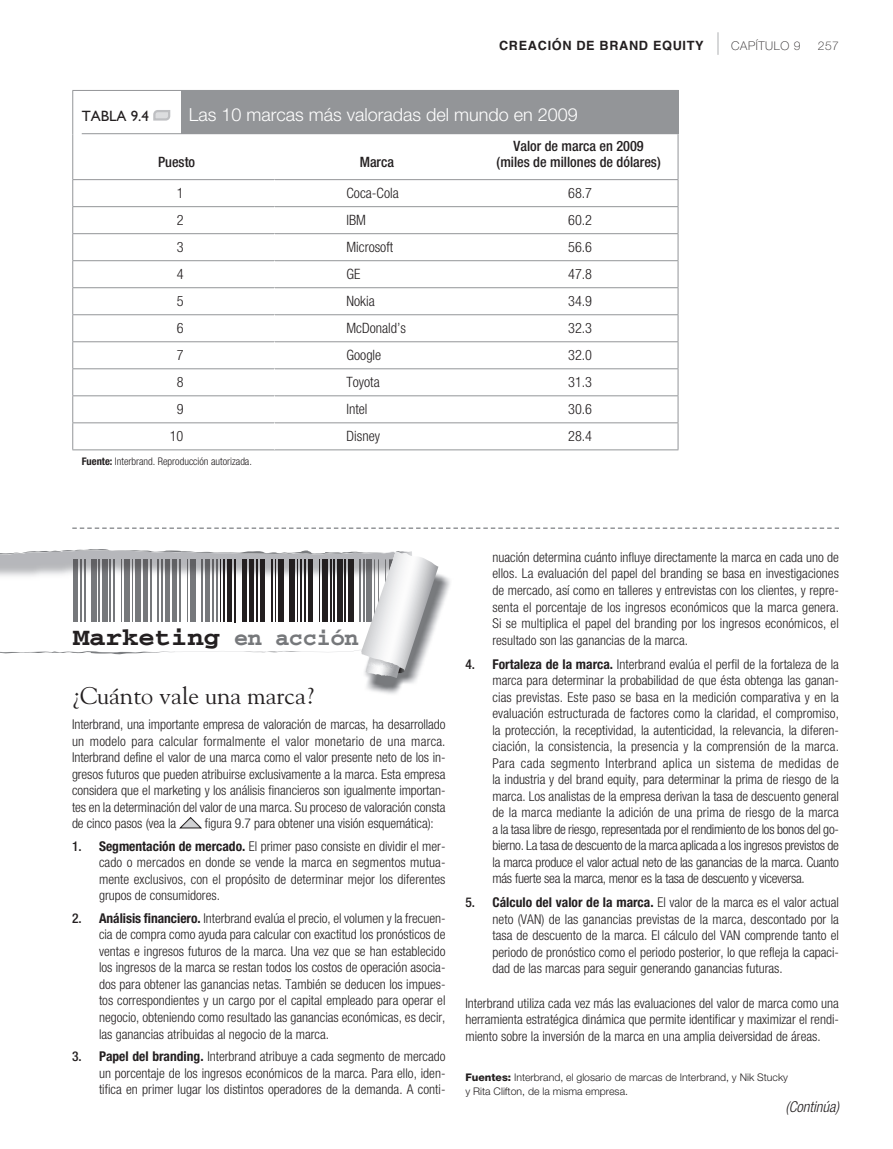
<style>
.page{position:relative;width:893px;height:1149px;background:#fff}
.page>*{position:absolute;margin:0;border:0;box-sizing:border-box;transform-origin:0 0}
.t1{font:700 25.2px "Courier";color:#231f20;scale:1.08 1}
.t2{font:24px "Goudy Std";color:#231f20}
.t3{font:700 23.4px "Courier";letter-spacing:-.01em;color:#76787b}
.t4{font:300 18px "Helvetica Neue LT Std";color:#fff}
.t5{font:italic 300 condensed 15px "Helvetica Neue LT Std";color:#231f20}
.t6{font:15px "Gill Sans Std";color:#231f20}
.t7{font:300 condensed 14.25px "Helvetica Neue LT Std";color:#231f20}
.t8{font:500 condensed 14.25px/15.8px "Helvetica Neue LT Std";color:#231f20;text-align:center}
.t9{font:300 condensed 13.5px/16.5px "Helvetica Neue LT Std";color:#231f20;text-align:justify}
.t10{font:700 12.75px "Helvetica";letter-spacing:.05em;color:#231f20}
.t11{font:100 12px "Helvetica Neue LT Std";color:#231f20}
.t12{font:300 10.5px/13.5px "Helvetica Neue LT Std";color:#231f20}
.t13{font:300 condensed 10.5px "Helvetica Neue LT Std";color:#231f20}
.s1{font-family:"Helvetica Neue LT Std";font-weight:100;font-size:22.5px;color:#939598}
.s2{font-family:"Helvetica Neue LT Std";font-weight:100;font-size:12px}
.s3{font-weight:700}
.s4{font-weight:500}
.s5{font-weight:800}
</style>
<div class="page">
<div style="left:181px;top:90px;width:497px;height:44px;background:#939598"></div>
<svg style="left:73px;top:134px;width:605px;height:317px"></svg>
<hr style="left:72px;top:90px;width:606px;height:1px;background:#939598">
<hr style="left:72px;top:179px;width:606px;height:1px;background:#939598">
<hr style="left:72px;top:206px;width:606px;height:1px;background:#939598">
<hr style="left:72px;top:233px;width:606px;height:1px;background:#939598">
<hr style="left:72px;top:260px;width:606px;height:1px;background:#939598">
<hr style="left:72px;top:287px;width:606px;height:1px;background:#939598">
<hr style="left:72px;top:314px;width:606px;height:1px;background:#939598">
<hr style="left:72px;top:341px;width:606px;height:1px;background:#939598">
<hr style="left:72px;top:368px;width:606px;height:1px;background:#939598">
<hr style="left:72px;top:395px;width:606px;height:1px;background:#939598">
<hr style="left:72px;top:422px;width:606px;height:1px;background:#939598">
<hr style="left:72px;top:449px;width:606px;height:1px;background:#939598">
<hr style="left:274px;top:134px;width:1px;height:45px;background:#fff">
<svg style="left:274px;top:180px;width:1px;height:269px"></svg>
<hr style="left:72px;top:91px;width:1px;height:43px;background:#939598">
<hr style="left:678px;top:91px;width:1px;height:43px;background:#939598">
<hr style="left:72px;top:134px;width:1px;height:45px;background:#939598">
<hr style="left:678px;top:134px;width:1px;height:45px;background:#939598">
<svg style="left:72px;top:180px;width:1px;height:269px"></svg>
<svg style="left:678px;top:180px;width:1px;height:269px"></svg>
<hr style="left:82px;top:133px;width:596px;height:1px;background:#939598">
<svg style="left:153px;top:110px;width:18px;height:11px"></svg>
<img style="left:366px;top:566px;width:84px;height:128px">
<svg style="left:0;top:549px;width:438px;height:128px"></svg>
<svg style="left:179px;top:817px;width:23px;height:11px"></svg>
<svg style="left:72px;top:527px;width:767px;height:2px"></svg>
<p class="t10" style="left:499px;top:39px;width:303px">CREACIÓN DE BRAND EQUITY <span class="s1">|</span> <span class="s2">CAPÍTULO 9</span></p>
<p class="t11" style="left:818px;top:42px;width:23px">257</p>
<p class="t6" style="left:82px;top:107px;width:69px">TABLA 9.4</p>
<p class="t4" style="left:189px;top:108px;width:391px">Las 10 marcas más valoradas del mundo en 2009</p>
<p class="t8" style="left:158px;top:155px;width:39px">Puesto</p>
<p class="t8" style="left:360px;top:155px;width:36px">Marca</p>
<p class="t8" style="left:497px;top:139px;width:166px">Valor de marca en 2009 (miles de millones de dólares)</p>
<p class="t7" style="left:177px;top:188px;width:8px">1</p>
<p class="t7" style="left:347px;top:188px;width:54px">Coca-Cola</p>
<p class="t7" style="left:568px;top:188px;width:25px">68.7</p>
<p class="t7" style="left:177px;top:215px;width:8px">2</p>
<p class="t7" style="left:347px;top:215px;width:21px">IBM</p>
<p class="t7" style="left:568px;top:215px;width:25px">60.2</p>
<p class="t7" style="left:177px;top:242px;width:8px">3</p>
<p class="t7" style="left:347px;top:242px;width:48px">Microsoft</p>
<p class="t7" style="left:568px;top:242px;width:25px">56.6</p>
<p class="t7" style="left:177px;top:269px;width:8px">4</p>
<p class="t7" style="left:347px;top:269px;width:15px">GE</p>
<p class="t7" style="left:568px;top:269px;width:25px">47.8</p>
<p class="t7" style="left:177px;top:296px;width:8px">5</p>
<p class="t7" style="left:347px;top:296px;width:30px">Nokia</p>
<p class="t7" style="left:568px;top:296px;width:25px">34.9</p>
<p class="t7" style="left:177px;top:323px;width:8px">6</p>
<p class="t7" style="left:347px;top:323px;width:61px">McDonald’s</p>
<p class="t7" style="left:568px;top:323px;width:25px">32.3</p>
<p class="t7" style="left:177px;top:350px;width:8px">7</p>
<p class="t7" style="left:347px;top:350px;width:36px">Google</p>
<p class="t7" style="left:568px;top:350px;width:25px">32.0</p>
<p class="t7" style="left:177px;top:377px;width:8px">8</p>
<p class="t7" style="left:347px;top:377px;width:35px">Toyota</p>
<p class="t7" style="left:568px;top:377px;width:25px">31.3</p>
<p class="t7" style="left:177px;top:404px;width:8px">9</p>
<p class="t7" style="left:347px;top:404px;width:23px">Intel</p>
<p class="t7" style="left:568px;top:404px;width:25px">30.6</p>
<p class="t7" style="left:170px;top:431px;width:15px">10</p>
<p class="t7" style="left:347px;top:431px;width:35px">Disney</p>
<p class="t7" style="left:568px;top:431px;width:25px">28.4</p>
<p class="t13" style="left:82px;top:457px;width:172px"><span class="s3">Fuente:</span> Interbrand. Reproducción autorizada.</p>
<p class="t1" style="left:73px;top:621px;width:138px">Marketing</p>
<p class="t3" style="left:234px;top:623px;width:126px">en acción</p>
<p class="t2" style="left:72px;top:685px;width:243px">¿Cuánto vale una marca?</p>
<p class="t9" style="left:72px;top:717px;width:375px">Interbrand, una importante empresa de valoración de marcas, ha desarrollado un modelo para calcular formalmente el valor monetario de una marca.<br>Interbrand define el valor de una marca como el valor presente neto de los in&shy;gresos futuros que pueden atribuirse exclusivamente a la marca. Esta empresa considera que el marketing y los análisis financieros son igualmente importan&shy;tes en la determinación del valor de una marca. Su proceso de valoración consta de cinco pasos (vea la</p>
<p class="t9" style="left:205px;top:816px;width:230px">figura 9.7 para obtener una visión esquemática):</p>
<p class="t9" style="left:99px;top:838px;width:348px;text-indent:-27px"><span class="s4">1.</span> <span class="s3">Segmentación de mercado.</span> El primer paso consiste en dividir el mer&shy;cado o mercados en donde se vende la marca en segmentos mutua&shy;mente exclusivos, con el propósito de determinar mejor los diferentes grupos de consumidores.</p>
<p class="t9" style="left:99px;top:910px;width:348px;text-indent:-27px"><span class="s4">2.</span> <span class="s3">Análisis financiero.</span> Interbrand evalúa el precio, el volumen y la frecuen&shy;cia de compra como ayuda para calcular con exactitud los pronósticos de ventas e ingresos futuros de la marca. Una vez que se han establecido los ingresos de la marca se restan todos los costos de operación asocia&shy;dos para obtener las ganancias netas. También se deducen los impues&shy;tos correspondientes y un cargo por el capital empleado para operar el negocio, obteniendo como resultado las ganancias económicas, es decir, las ganancias atribuidas al negocio de la marca.</p>
<p class="t9" style="left:99px;top:1048px;width:348px;text-indent:-27px"><span class="s4">3.</span> <span class="s3">Papel del branding.</span> Interbrand atribuye a cada segmento de mercado un porcentaje de los ingresos económicos de la marca. Para ello, iden&shy;tifica en primer lugar los distintos operadores de la demanda. A conti-</p>
<p class="t9" style="left:492px;top:550px;width:348px">nuación determina cuánto influye directamente la marca en cada uno de ellos. La evaluación del papel del branding se basa en investigaciones de mercado, así como en talleres y entrevistas con los clientes, y repre&shy;senta el porcentaje de los ingresos económicos que la marca genera.<br>Si se multiplica el papel del branding por los ingresos económicos, el resultado son las ganancias de la marca.</p>
<p class="t9" style="left:492px;top:656px;width:348px;text-indent:-27px"><span class="s4">4.</span> <span class="s3">Fortaleza de la marca.</span> Interbrand evalúa el perfil de la fortaleza de la marca para determinar la probabilidad de que ésta obtenga las ganan&shy;cias previstas. Este paso se basa en la medición comparativa y en la evaluación estructurada de factores como la claridad, el compromiso, la protección, la receptividad, la autenticidad, la relevancia, la diferen&shy;ciación, la consistencia, la presencia y la comprensión de la marca.<br>Para cada segmento Interbrand aplica un sistema de medidas de la industria y del brand equity, para determinar la prima de riesgo de la marca. Los analistas de la empresa derivan la tasa de descuento general de la marca mediante la adición de una prima de riesgo de la marca a la tasa libre de riesgo, representada por el rendimiento de los bonos del go&shy;bierno. La tasa de descuento de la marca aplicada a los ingresos previstos de la marca produce el valor actual neto de las ganancias de la marca. Cuanto más fuerte sea la marca, menor es la tasa de descuento y viceversa.</p>
<p class="t9" style="left:492px;top:895px;width:348px;text-indent:-27px"><span class="s4">5.</span> <span class="s3">Cálculo del valor de la marca.</span> El valor de la marca es el valor actual neto (VAN) de las ganancias previstas de la marca, descontado por la tasa de descuento de la marca. El cálculo del VAN comprende tanto el periodo de pronóstico como el periodo posterior, lo que refleja la capaci&shy;dad de las marcas para seguir generando ganancias futuras.</p>
<p class="t9" style="left:465px;top:995px;width:375px">Interbrand utiliza cada vez más las evaluaciones del valor de marca como una herramienta estratégica dinámica que permite identificar y maximizar el rendi&shy;miento sobre la inversión de la marca en una amplia deiversidad de áreas.</p>
<p class="t12" style="left:465px;top:1071px;width:324px"><span class="s5">Fuentes:</span> Interbrand, el glosario de marcas de Interbrand, y Nik Stucky y Rita Clifton, de la misma empresa.</p>
<p class="t5" style="left:785px;top:1101px;width:55px">(Continúa)</p>
</div>
